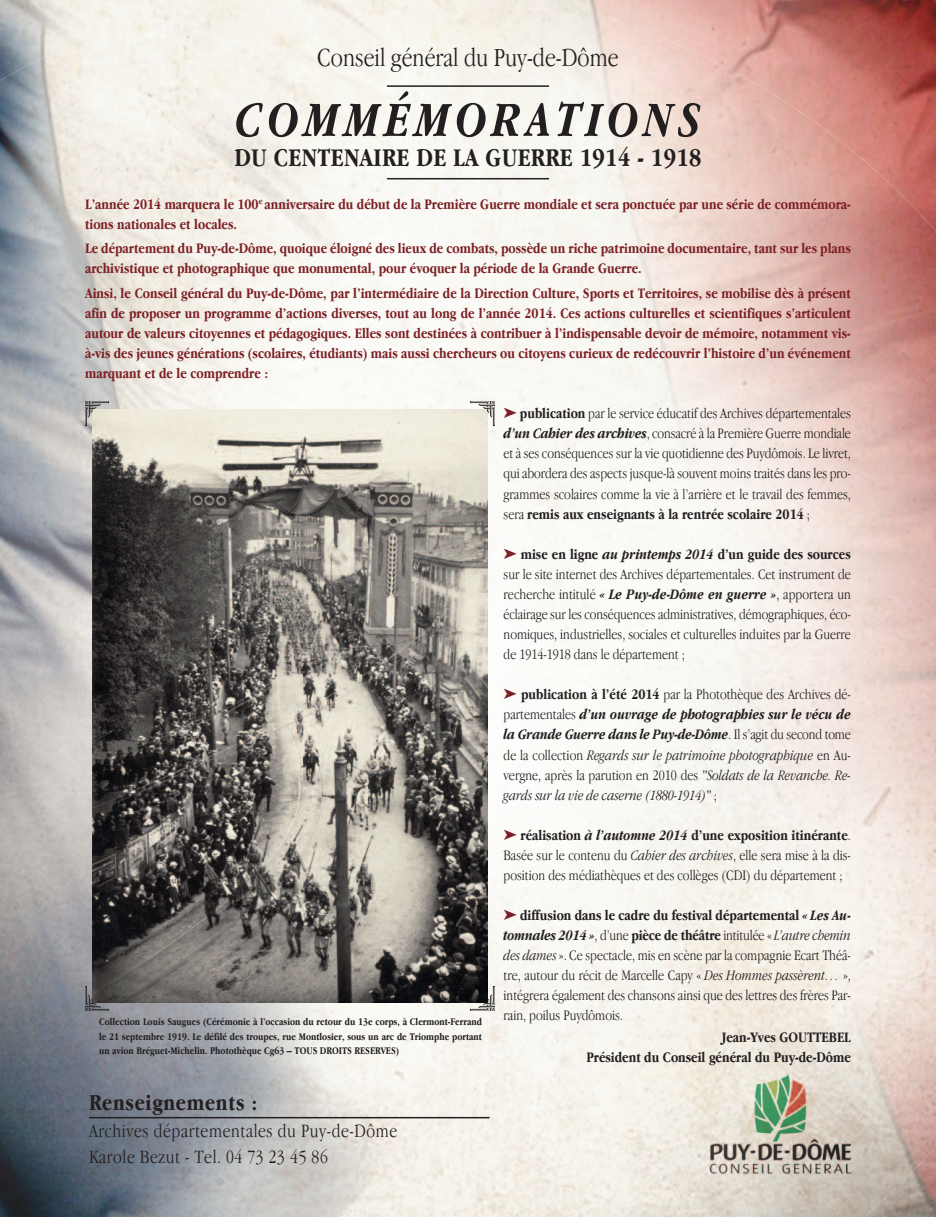
<style>
.page{position:relative;width:936px;height:1217px;background:#fff}
.page>*{position:absolute;margin:0;border:0;box-sizing:border-box;transform-origin:0 0}
.t1{font:italic 700 condensed 51px "Garamond";letter-spacing:.105em;color:#231f20}
.t2{font:300 condensed 27px "Garamond";color:#231f20}
.t3{font:700 condensed 26.4px "Garamond";letter-spacing:.015em;color:#231f20}
.t4{font:700 condensed 23.4px "Garamond";letter-spacing:.03em;color:#231f20}
.t5{font:300 condensed 19.5px/26.1px "Garamond";letter-spacing:.03em;color:#231f20}
.t6{font:300 condensed 15px/20.1px "Garamond";color:#231f20;text-align:justify}
.t7{font:700 condensed 15px/20.1px "Garamond";color:#7c2025}
.t8{font:700 condensed 15px/20.1px "Garamond";color:#231f20;text-align:right}
.t9{font:700 condensed 10.5px/14.1px "Garamond";color:#231f20;text-align:justify}
.s1{color:#7c2025}
.s2{font-weight:700}
.s3{font-weight:700;font-style:italic}
.s4{font-style:italic}
</style>
<div class="page">
<img style="left:0;top:0;width:935px;height:1216px">
<img style="left:93px;top:409px;width:394px;height:593px">
<img style="left:85px;top:401px;width:24px;height:24px">
<svg style="left:109px;top:401px;width:362px;height:8px"></svg>
<img style="left:471px;top:401px;width:23px;height:24px">
<svg style="left:487px;top:425px;width:7px;height:561px"></svg>
<img style="left:471px;top:986px;width:23px;height:24px">
<svg style="left:109px;top:1002px;width:362px;height:8px"></svg>
<img style="left:85px;top:986px;width:24px;height:24px">
<svg style="left:85px;top:425px;width:8px;height:561px;background:#b4b1af"></svg>
<hr style="left:89px;top:1116px;width:400px;height:2px;background:#231f20">
<hr style="left:387px;top:178px;width:162px;height:1px;background:#231f20">
<hr style="left:387px;top:85px;width:162px;height:2px;background:#231f20">
<h2 class="t2" style="left:317px;top:41px;width:303px">Conseil général du Puy-de-Dôme</h2>
<h1 class="t1" style="left:235px;top:88px;width:467px">COMMÉMORATIONS</h1>
<h3 class="t3" style="left:234px;top:142px;width:469px">DU CENTENAIRE DE LA GUERRE 1914 - 1918</h3>
<p class="t7" style="left:85px;top:194px;width:767px">L’année 2014 marquera le 100<sup>e</sup> anniversaire du début de la Première Guerre mondiale et sera ponctuée par une série de commémora&shy;tions nationales et locales.</p>
<p class="t7" style="left:85px;top:238px;width:767px">Le département du Puy-de-Dôme, quoique éloigné des lieux de combats, possède un riche patrimoine documentaire, tant sur les plans archivistique et photographique que monumental, pour évoquer la période de la Grande Guerre.</p>
<p class="t7" style="left:85px;top:282px;width:767px;text-align:justify">Ainsi, le Conseil général du Puy-de-Dôme, par l’intermédiaire de la Direction Culture, Sports et Territoires, se mobilise dès à présent afin de proposer un programme d’actions diverses, tout au long de l’année 2014. Ces actions culturelles et scientifiques s’articulent autour de valeurs citoyennes et pédagogiques. Elles sont destinées à contribuer à l’indispensable devoir de mémoire, notamment vis&shy;à-vis des jeunes générations (scolaires, étudiants) mais aussi chercheurs ou citoyens curieux de redécouvrir l’histoire d’un événement marquant et de le comprendre :</p>
<p class="t6" style="left:503px;top:403px;width:349px"><span class="s1">➤</span> <span class="s2">publication</span> par le service éducatif des Archives départementales <span class="s3">d’un Cahier des archives</span>, consacré à la Première Guerre mondiale et à ses conséquences sur la vie quotidienne des Puydômois. Le livret, qui abordera des aspects jusque-là souvent moins traités dans les pro&shy;grammes scolaires comme la vie à l’arrière et le travail des femmes, sera <span class="s2">remis aux enseignants à la rentrée scolaire 2014</span> ;</p>
<p class="t6" style="left:503px;top:543px;width:349px"><span class="s1">➤</span> <span class="s2">mise en ligne</span> <span class="s3">au printemps 2014</span> <span class="s2">d’un guide des sources </span>sur le site internet des Archives départementales. Cet instrument de recherche intitulé <span class="s3">« Le Puy-de-Dôme en guerre »</span>, apportera un éclairage sur les conséquences administratives, démographiques, éco&shy;nomiques, industrielles, sociales et culturelles induites par la Guerre de 1914-1918 dans le département ;</p>
<p class="t6" style="left:503px;top:683px;width:349px"><span class="s1">➤</span> <span class="s2">publication à l’été 2014</span> par la Photothèque des Archives dé&shy;partementales <span class="s3">d’un ouvrage de photographies sur le vécu de la Grande Guerre dans le Puy-de-Dôme</span>. Il s’agit du second tome de la collection <span class="s4">Regards sur le patrimoine photographique</span> en Au&shy;vergne, après la parution en 2010 des <span class="s4">"Soldats de la Revanche. Re&shy;gards sur la vie de caserne (1880-1914)"</span> ;</p>
<p class="t6" style="left:503px;top:824px;width:349px"><span class="s1">➤</span> <span class="s2">réalisation</span> <span class="s3">à l’automne 2014</span> <span class="s2">d’une exposition itinérante</span>.<br>Basée sur le contenu du <span class="s4">Cahier des archives</span>, elle sera mise à la dis&shy;position des médiathèques et des collèges (CDI) du département ;</p>
<p class="t6" style="left:503px;top:904px;width:349px"><span class="s1">➤</span> <span class="s2">diffusion dans le cadre du festival départemental</span> <span class="s3">« Les Au&shy;tomnales 2014 »</span>, d’une <span class="s2">pièce de théâtre</span> intitulée « <span class="s4">L’autre chemin des dames</span> ». Ce spectacle, mis en scène par la compagnie Ecart Théâ&shy;tre, autour du récit de Marcelle Capy « <span class="s4">Des Hommes passèrent…</span> », intégrera également des chansons ainsi que des lettres des frères Par&shy;rain, poilus Puydômois.</p>
<p class="t9" style="left:99px;top:1014px;width:384px">Collection Louis Saugues (Cérémonie à l’occasion du retour du 13e corps, à Clermont-Ferrand le 21 septembre 1919. Le défilé des troupes, rue Montlosier, sous un arc de Triomphe portant un avion Bréguet-Michelin. Photothèque Cg63 – TOUS DROITS RESERVES)</p>
<h3 class="t4" style="left:89px;top:1087px;width:170px">Renseignements :</h3>
<h3 class="t5" style="left:89px;top:1117px;width:309px">Archives départementales du Puy-de-Dôme<br>Karole Bezut - Tel. 04 73 23 45 86</h3>
<p class="t8" style="left:586px;top:1026px;width:266px">Jean-Yves GOUTTEBEL<br>Président du Conseil général du Puy-de-Dôme</p>
</div>
